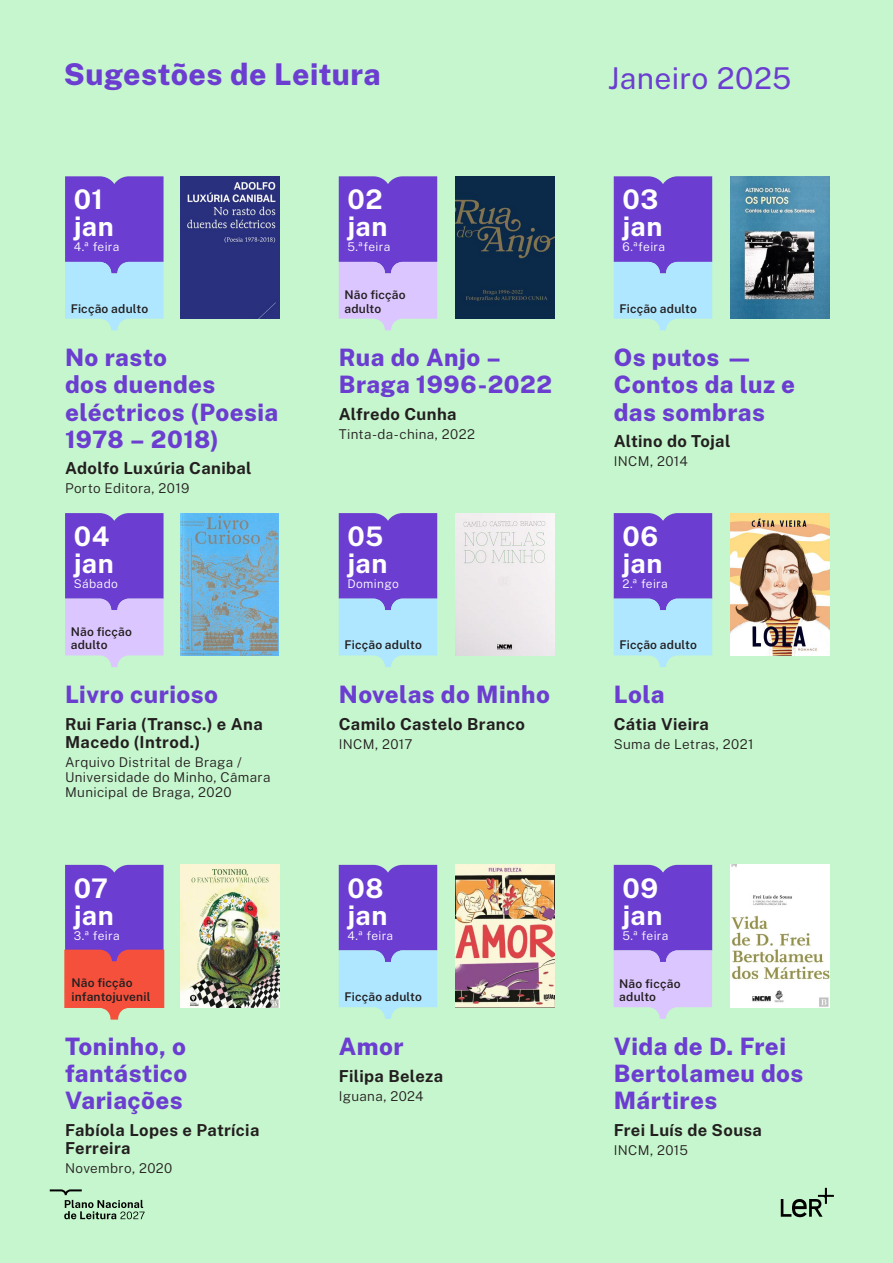
<style>
.page{position:relative;width:893px;height:1263px;background:#c6f6cd}
.page>*{position:absolute;margin:0;border:0;box-sizing:border-box;transform-origin:0 0}
.t1{font:800 30px "Public Sans";letter-spacing:.015em;color:#6b3dd1}
.Ano_Lista{font:30px "Public Sans";letter-spacing:.015em;color:#6b3dd1}
.DATA_N__MES{font:700 27px/27px "Public Sans";letter-spacing:.02em;color:#fff}
.Título_Livro{font:800 24px/27px "Public Sans";letter-spacing:.02em;color:#6b3dd1}
.Autores{font:700 16.5px/18px "Public Sans";letter-spacing:.02em;color:#231f20}
.Casa_Editora{font:300 13.5px/15px "Public Sans";letter-spacing:.025em;color:#231f20}
.Categoria{font:600 12px/13.5px "Public Sans";letter-spacing:.015em;color:#231f20}
.Dia{font:300 12px "Public Sans";letter-spacing:.025em;color:#fff}
.Casa_Editora-2{font:600 12px "Public Sans";letter-spacing:.015em;color:#231f20}
</style>
<div class="page">
<svg style="left:65px;top:176px;width:99px;height:154px;background:#8a89e1"></svg>
<svg style="left:65px;top:513px;width:99px;height:154px;background:#9b7de1"></svg>
<svg style="left:64px;top:865px;width:101px;height:155px;background:#a65498"></svg>
<svg style="left:339px;top:176px;width:98px;height:154px;background:#9b7ce1"></svg>
<svg style="left:339px;top:513px;width:98px;height:154px;background:#8a89e1"></svg>
<svg style="left:339px;top:865px;width:98px;height:154px;background:#8a89e1"></svg>
<svg style="left:614px;top:176px;width:98px;height:154px;background:#8a89e1"></svg>
<svg style="left:614px;top:513px;width:98px;height:154px;background:#8a89e1"></svg>
<svg style="left:614px;top:865px;width:98px;height:154px;background:#9b7de1"></svg>
<img style="left:181px;top:176px;width:98px;height:143px">
<img style="left:181px;top:514px;width:98px;height:141px">
<img style="left:181px;top:865px;width:98px;height:142px">
<img style="left:456px;top:176px;width:98px;height:143px">
<img style="left:456px;top:513px;width:98px;height:142px">
<img style="left:456px;top:865px;width:98px;height:142px">
<img style="left:731px;top:176px;width:98px;height:143px">
<img style="left:731px;top:513px;width:98px;height:142px">
<img style="left:731px;top:865px;width:98px;height:142px">
<svg style="left:781px;top:1188px;width:53px;height:29px"></svg>
<svg style="left:50px;top:1189px;width:95px;height:30px"></svg>
<p class="t1" style="left:64px;top:51px;width:319px">Sugestões de Leitura</p>
<p class="DATA_N__MES" style="left:74px;top:184px;width:42px">01 jan</p>
<p class="Dia" style="left:74px;top:239px;width:47px">4.ª feira</p>
<p class="Casa_Editora-2" style="left:71px;top:300px;width:79px">Ficção adulto</p>
<p class="Título_Livro" style="left:65px;top:342px;width:215px">No rasto<br>dos duendes eléctricos (Poesia<br>1978 – 2018)</p>
<p class="Autores" style="left:65px;top:458px;width:188px">Adolfo Luxúria Canibal</p>
<p class="Casa_Editora" style="left:65px;top:480px;width:126px">Porto Editora, 2019</p>
<p class="DATA_N__MES" style="left:74px;top:521px;width:42px">04 jan</p>
<p class="Dia" style="left:74px;top:575px;width:46px">Sábado</p>
<p class="Categoria" style="left:71px;top:624px;width:63px">Não ficção adulto</p>
<p class="Título_Livro" style="left:65px;top:679px;width:154px">Livro curioso</p>
<p class="Autores" style="left:65px;top:714px;width:199px">Rui Faria (Transc.) e Ana<br>Macedo (Introd.)</p>
<p class="Casa_Editora" style="left:65px;top:754px;width:207px">Arquivo Distrital de Braga /<br>Universidade do Minho, Câmara<br>Municipal de Braga, 2020</p>
<p class="DATA_N__MES" style="left:74px;top:873px;width:42px">07 jan</p>
<p class="Dia" style="left:74px;top:927px;width:47px">3.ª feira</p>
<p class="Categoria" style="left:71px;top:975px;width:81px">Não ficção infantojuvenil</p>
<p class="Título_Livro" style="left:65px;top:1031px;width:124px;text-align:justify">Toninho, o fantástico Variações</p>
<p class="Autores" style="left:65px;top:1119px;width:196px">Fabíola Lopes e Patrícia<br>Ferreira</p>
<p class="Casa_Editora" style="left:65px;top:1160px;width:109px">Novembro, 2020</p>
<p class="DATA_N__MES" style="left:347px;top:184px;width:42px">02 jan</p>
<p class="Dia" style="left:347px;top:239px;width:44px">5.ªfeira</p>
<p class="Categoria" style="left:344px;top:287px;width:63px">Não ficção adulto</p>
<p class="Título_Livro" style="left:339px;top:342px;width:215px">Rua do Anjo –<br>Braga 1996-2022</p>
<p class="Autores" style="left:339px;top:404px;width:119px">Alfredo Cunha</p>
<p class="Casa_Editora" style="left:339px;top:426px;width:138px">Tinta-da-china, 2022</p>
<p class="DATA_N__MES" style="left:347px;top:521px;width:42px">05 jan</p>
<p class="Dia" style="left:347px;top:575px;width:53px">Domingo</p>
<p class="Casa_Editora-2" style="left:344px;top:636px;width:79px">Ficção adulto</p>
<p class="Título_Livro" style="left:339px;top:679px;width:213px">Novelas do Minho</p>
<p class="Autores" style="left:339px;top:714px;width:188px">Camilo Castelo Branco</p>
<p class="Casa_Editora" style="left:339px;top:736px;width:75px">INCM, 2017</p>
<p class="DATA_N__MES" style="left:347px;top:873px;width:42px">08 jan</p>
<p class="Dia" style="left:347px;top:927px;width:47px">4.ª feira</p>
<p class="Categoria" style="left:344px;top:989px;width:79px">Ficção adulto</p>
<p class="Título_Livro" style="left:339px;top:1031px;width:66px">Amor</p>
<p class="Autores" style="left:339px;top:1065px;width:106px">Filipa Beleza</p>
<p class="Casa_Editora" style="left:339px;top:1088px;width:86px">Iguana, 2024</p>
<p class="Ano_Lista" style="left:608px;top:57px;width:185px">Janeiro 2025</p>
<p class="DATA_N__MES" style="left:622px;top:184px;width:42px">03 jan</p>
<p class="Dia" style="left:622px;top:239px;width:44px">6.ªfeira</p>
<p class="Casa_Editora-2" style="left:619px;top:300px;width:79px">Ficção adulto</p>
<p class="Título_Livro" style="left:614px;top:342px;width:183px">Os putos —<br>Contos da luz e das sombras</p>
<p class="Autores" style="left:614px;top:431px;width:118px">Altino do Tojal</p>
<p class="Casa_Editora" style="left:614px;top:453px;width:75px">INCM, 2014</p>
<p class="DATA_N__MES" style="left:622px;top:521px;width:42px">06 jan</p>
<p class="Dia" style="left:622px;top:575px;width:47px">2.ª feira</p>
<p class="Categoria" style="left:619px;top:638px;width:79px">Ficção adulto</p>
<p class="Título_Livro" style="left:614px;top:679px;width:52px">Lola</p>
<p class="Autores" style="left:614px;top:714px;width:97px">Cátia Vieira</p>
<p class="Casa_Editora" style="left:614px;top:736px;width:141px">Suma de Letras, 2021</p>
<p class="DATA_N__MES" style="left:622px;top:873px;width:42px">09 jan</p>
<p class="Dia" style="left:622px;top:927px;width:47px">5.ª feira</p>
<p class="Categoria" style="left:619px;top:976px;width:63px">Não ficção adulto</p>
<p class="Título_Livro" style="left:614px;top:1031px;width:191px">Vida de D. Frei<br>Bertolameu dos<br>Mártires</p>
<p class="Autores" style="left:614px;top:1119px;width:150px">Frei Luís de Sousa</p>
<p class="Casa_Editora" style="left:614px;top:1142px;width:76px">INCM, 2015</p>
</div>
